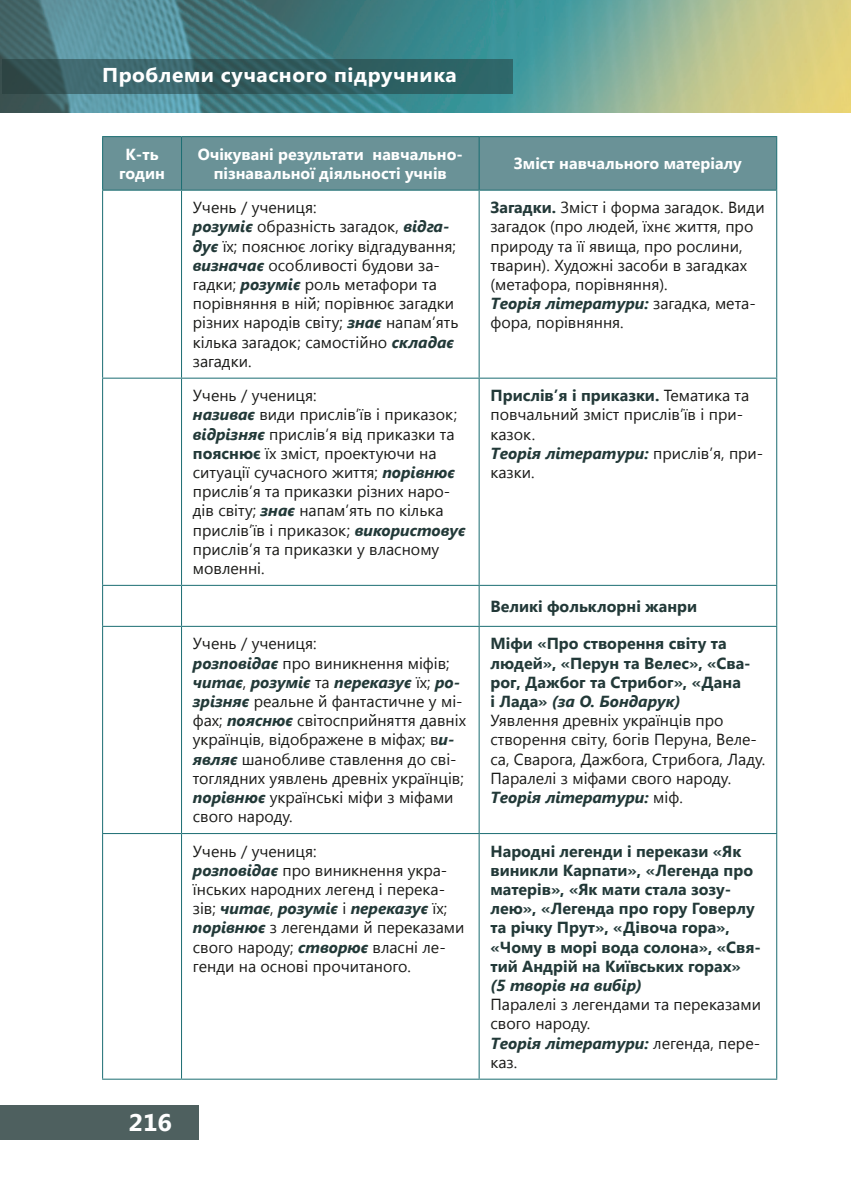
<style>
.page{position:relative;width:851px;height:1191px;background:#fff}
.page>*{position:absolute;margin:0;border:0;box-sizing:border-box;transform-origin:0 0}
.t1{font:700 24px "Segoe UI";color:#fff;scale:1.05 1}
.t2{font:700 20px "Segoe UI";letter-spacing:.025em;color:#fff;scale:1.05 1}
.Табл{font:16px/19.2px "Segoe UI";color:#1a1a18}
.Табл-2{font:700 16px/19.2px "Segoe UI";color:#223938}
.Табл__Загол__Білий{font:700 16px/19.2px "Segoe UI";color:#fff;text-align:center}
.Табл-3{font:italic 700 16px/19.2px "Segoe UI";color:#223938}
.s1{font-weight:700;font-style:italic;color:#223938}
.s2{font-weight:700;color:#223938}
.s3{font-style:italic}
.s4{font-weight:400;font-style:normal;color:#1a1a18}
</style>
<div class="page">
<img style="left:0;top:0;width:850px;height:113px">
<svg style="left:2px;top:60px;width:510px;height:34px;background:#335f62"></svg>
<div style="left:0;top:1106px;width:198px;height:34px;background:#4e605f"></div>
<div style="left:103px;top:137px;width:673px;height:53px;background:#6a9297"></div>
<hr style="left:102px;top:136px;width:79px;height:1px;background:#1b6d72">
<hr style="left:102px;top:137px;width:1px;height:53px;background:#1b6d72">
<hr style="left:181px;top:136px;width:298px;height:1px;background:#1b6d72">
<hr style="left:181px;top:137px;width:1px;height:53px;background:#1b6d72">
<hr style="left:479px;top:136px;width:298px;height:1px;background:#1b6d72">
<hr style="left:478px;top:137px;width:1px;height:53px;background:#1b6d72">
<hr style="left:776px;top:137px;width:1px;height:53px;background:#1b6d72">
<hr style="left:102px;top:190px;width:79px;height:1px;background:#1b6d72">
<hr style="left:102px;top:191px;width:1px;height:187px;background:#1b6d72">
<hr style="left:181px;top:190px;width:298px;height:1px;background:#1b6d72">
<hr style="left:181px;top:191px;width:1px;height:187px;background:#1b6d72">
<hr style="left:479px;top:190px;width:298px;height:1px;background:#1b6d72">
<hr style="left:478px;top:191px;width:1px;height:187px;background:#1b6d72">
<hr style="left:776px;top:191px;width:1px;height:187px;background:#1b6d72">
<hr style="left:102px;top:378px;width:79px;height:1px;background:#1b6d72">
<hr style="left:102px;top:379px;width:1px;height:206px;background:#1b6d72">
<hr style="left:181px;top:378px;width:298px;height:1px;background:#1b6d72">
<hr style="left:181px;top:379px;width:1px;height:206px;background:#1b6d72">
<hr style="left:479px;top:378px;width:298px;height:1px;background:#1b6d72">
<hr style="left:478px;top:379px;width:1px;height:206px;background:#1b6d72">
<hr style="left:776px;top:379px;width:1px;height:206px;background:#1b6d72">
<hr style="left:102px;top:585px;width:79px;height:1px;background:#1b6d72">
<hr style="left:102px;top:586px;width:1px;height:40px;background:#1b6d72">
<hr style="left:181px;top:585px;width:298px;height:1px;background:#1b6d72">
<hr style="left:181px;top:586px;width:1px;height:40px;background:#1b6d72">
<hr style="left:479px;top:585px;width:298px;height:1px;background:#1b6d72">
<hr style="left:478px;top:586px;width:1px;height:40px;background:#1b6d72">
<hr style="left:776px;top:586px;width:1px;height:40px;background:#1b6d72">
<hr style="left:102px;top:626px;width:79px;height:1px;background:#1b6d72">
<hr style="left:102px;top:627px;width:1px;height:206px;background:#1b6d72">
<hr style="left:181px;top:626px;width:298px;height:1px;background:#1b6d72">
<hr style="left:181px;top:627px;width:1px;height:206px;background:#1b6d72">
<hr style="left:479px;top:626px;width:298px;height:1px;background:#1b6d72">
<hr style="left:478px;top:627px;width:1px;height:206px;background:#1b6d72">
<hr style="left:776px;top:627px;width:1px;height:206px;background:#1b6d72">
<hr style="left:102px;top:833px;width:79px;height:1px;background:#1b6d72">
<hr style="left:102px;top:834px;width:1px;height:244px;background:#1b6d72">
<hr style="left:181px;top:833px;width:298px;height:1px;background:#1b6d72">
<hr style="left:181px;top:834px;width:1px;height:244px;background:#1b6d72">
<hr style="left:479px;top:833px;width:298px;height:1px;background:#1b6d72">
<hr style="left:478px;top:834px;width:1px;height:244px;background:#1b6d72">
<hr style="left:776px;top:834px;width:1px;height:244px;background:#1b6d72">
<hr style="left:102px;top:1078px;width:79px;height:1px;background:#1b6d72">
<hr style="left:181px;top:1078px;width:298px;height:1px;background:#1b6d72">
<hr style="left:479px;top:1078px;width:298px;height:1px;background:#1b6d72">
<p class="t2" style="left:102px;top:61px;width:339px">Проблеми сучасного підручника</p>
<p class="Табл__Загол__Білий" style="left:119px;top:143px;width:47px">К-ть годин</p>
<p class="Табл__Загол__Білий" style="left:198px;top:143px;width:267px">Очікувані результати навчально&shy;пізнавальної діяльності учнів</p>
<p class="Табл__Загол__Білий" style="left:514px;top:153px;width:229px">Зміст навчального матеріалу</p>
<p class="Табл" style="left:193px;top:197px;width:125px">Учень / учениця:</p>
<p class="Табл" style="left:193px;top:216px;width:267px"><span class="s1">розуміє</span> образність загадок, <span class="s1">відга&shy;дує</span> їх; пояснює логіку відгадування; <span class="s1">визначає</span> особливості будови за&shy;гадки; <span class="s1">розуміє</span> роль метафори та порівняння в ній; порівнює загадки різних народів світу; <span class="s1">знає</span> напам’ять кілька загадок; самостійно <span class="s1">складає </span>загадки.</p>
<p class="Табл" style="left:490px;top:197px;width:276px"><span class="s2">Загадки.</span> Зміст і форма загадок. Види загадок (про людей, їхнє життя, про природу та її явища, про рослини, тварин). Художні засоби в загадках (метафора, порівняння).</p>
<p class="Табл" style="left:490px;top:293px;width:267px"><span class="s1">Теорія літератури:</span> загадка, мета&shy;фора, порівняння.</p>
<p class="Табл" style="left:193px;top:385px;width:125px">Учень / учениця:</p>
<p class="Табл" style="left:193px;top:404px;width:274px"><span class="s1">називає</span> види прислів’їв і приказок; <span class="s1">відрізняє</span> прислів’я від приказки та <span class="s2">пояснює</span> їх зміст, проектуючи на ситуації сучасного життя; <span class="s1">порівнює </span>прислів’я та приказки різних наро&shy;дів світу; <span class="s1">знає</span> напам’ять по кілька прислів’їв і приказок; <span class="s1">використовує </span>прислів’я та приказки у власному мовленні.</p>
<p class="Табл" style="left:193px;top:633px;width:125px">Учень / учениця:</p>
<p class="Табл" style="left:193px;top:652px;width:274px"><span class="s1">розповідає</span> про виникнення міфів; <span class="s1">читає</span>, <span class="s1">розуміє</span> та <span class="s1">переказує</span> їх; <span class="s1">ро&shy;зрізняє</span> реальне й фантастичне у мі&shy;фах; <span class="s1">пояснює</span> світосприйняття давніх українців, відображене в міфах; в<span class="s1">и&shy;являє</span> шанобливе ставлення до сві&shy;тоглядних уявлень древніх українців; <span class="s1">порівнює</span> українські міфи з міфами свого народу.</p>
<p class="Табл" style="left:193px;top:840px;width:125px">Учень / учениця:</p>
<p class="Табл" style="left:193px;top:859px;width:273px"><span class="s1">розповідає</span> про виникнення укра&shy;їнських народних легенд і перека&shy;зів; <span class="s1">читає</span>, <span class="s1">розуміє</span> і <span class="s1">переказує</span> їх; <span class="s1">порівнює</span> з легендами й переказами свого народу; <span class="s1">створює</span> власні ле&shy;генди на основі прочитаного.</p>
<h1 class="t1" style="left:128px;top:1105px;width:43px">216</h1>
<p class="Табл" style="left:490px;top:385px;width:260px"><span class="s2">Прислів’я і приказки.</span> Тематика та повчальний зміст прислів’їв і при&shy;казок.</p>
<p class="Табл" style="left:490px;top:443px;width:274px"><span class="s1">Теорія літератури:</span> прислів’я, при&shy;казки.</p>
<p class="Табл-2" style="left:490px;top:595px;width:208px">Великі фольклорні жанри</p>
<p class="Табл-2" style="left:490px;top:633px;width:262px">Міфи «Про створення світу та людей», «Перун та Велес», «Сва&shy;рог, Дажбог та Стрибог», «Дана<br>і Лада» <span class="s3">(за О. Бондарук)</span></p>
<p class="Табл" style="left:490px;top:710px;width:276px">Уявлення древніх українців про створення світу, богів Перуна, Веле&shy;са, Сварога, Дажбога, Стрибога, Ладу.<br>Паралелі з міфами свого народу.</p>
<p class="Табл-3" style="left:490px;top:787px;width:194px">Теорія літератури: <span class="s4">міф.</span></p>
<p class="Табл-2" style="left:490px;top:840px;width:272px">Народні легенди і перекази «Як виникли Карпати», «Легенда про матерів», «Як мати стала зозу&shy;лею», «Легенда про гору Говерлу та річку Прут», «Дівоча гора», «Чому в морі вода солона», «Свя&shy;тий Андрій на Київських горах»<br><span class="s3">(5 творів на вибір)</span></p>
<p class="Табл" style="left:490px;top:994px;width:272px">Паралелі з легендами та переказами свого народу.</p>
<p class="Табл-3" style="left:490px;top:1032px;width:271px">Теорія літератури: <span class="s4">легенда, пере&shy;каз.</span></p>
</div>
